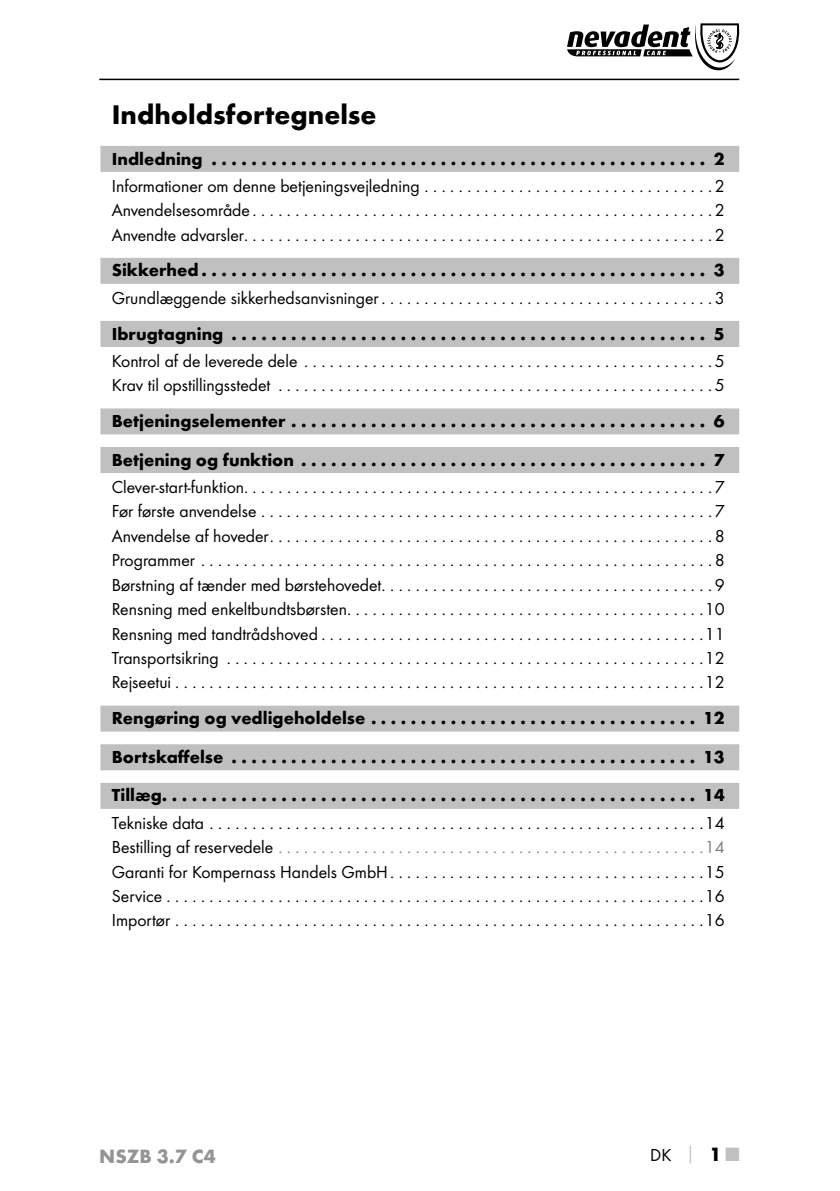
<style>
.page{position:relative;width:840px;height:1191px;background:#fff}
.page>*{position:absolute;margin:0;border:0;box-sizing:border-box;transform-origin:0 0}
.t1{font:700 28px "Futura";color:#000}
.t2{font:700 20px "Futura";color:#949494}
.t3{font:18px/24.4px "Futura Boo";color:#000;text-align:justify}
.t4{font:700 18px/38.6px "Futura";color:#000}
.s1{color:#808080}
.s2{color:#c0c0c0}
.s3{font-family:"Futura";font-weight:700;font-size:20px}
.s4{font-family:"Futura";font-weight:700;font-size:20px;color:#c0c0c0}
</style>
<div class="page">
<hr style="left:99px;top:79px;width:639px;height:1px;background:#000">
<svg style="left:567px;top:23px;width:171px;height:47px"></svg>
<div style="left:100px;top:146px;width:638px;height:26px;background:#c0c0c0"></div>
<div style="left:100px;top:258px;width:638px;height:26px;background:#c0c0c0"></div>
<div style="left:100px;top:321px;width:638px;height:26px;background:#c0c0c0"></div>
<div style="left:100px;top:408px;width:638px;height:26px;background:#c0c0c0"></div>
<div style="left:100px;top:447px;width:638px;height:26px;background:#c0c0c0"></div>
<div style="left:100px;top:705px;width:638px;height:26px;background:#c0c0c0"></div>
<div style="left:100px;top:744px;width:638px;height:26px;background:#c0c0c0"></div>
<div style="left:100px;top:783px;width:638px;height:26px;background:#c0c0c0"></div>
<h1 class="t1" style="left:112px;top:104px;width:266px">Indholdsfortegnelse</h1>
<p class="t4" style="left:112px;top:141px;width:614px">Indledning .................................................. 2</p>
<p class="t3" style="left:112px;top:174px;width:614px">Informationer om denne betjeningsvejledning . . . . . . . . . . . . . . . . . . . . . . . . . . . . . . . . . .2<br>Anvendelsesområde ......................................................2<br>Anvendte advarsler. . . . . . . . . . . . . . . . . . . . . . . . . . . . . . . . . . . . . . . . . . . . . . . . . . . . . . . 2</p>
<p class="t4" style="left:112px;top:253px;width:614px">Sikkerhed ................................................... 3</p>
<p class="t3" style="left:112px;top:286px;width:614px">Grundlæggende sikkerhedsanvisninger .......................................3</p>
<p class="t4" style="left:112px;top:316px;width:614px">Ibrugtagning ................................................ 5</p>
<p class="t3" style="left:112px;top:349px;width:614px">Kontrol af de leverede dele ................................................5<br>Krav til opstillingsstedet ...................................................5</p>
<p class="t4" style="left:112px;top:403px;width:614px">Betjeningselementer .......................................... 6<br>Betjening og funktion ......................................... 7</p>
<p class="t3" style="left:112px;top:475px;width:614px">Clever-start-funktion. . . . . . . . . . . . . . . . . . . . . . . . . . . . . . . . . . . . . . . . . . . . . . . . . . . . . . . 7<br>Før første anvendelse .....................................................7<br>Anvendelse af hoveder ....................................................8<br>Programmer ............................................................8<br>Børstning af tænder med børstehovedet .......................................9<br>Rensning med enkeltbundtsbørsten ..........................................10<br>Rensning med tandtrådshoved .............................................11<br>Transportsikring ........................................................12<br>Rejseetui ..............................................................12</p>
<p class="t4" style="left:112px;top:700px;width:614px;text-align:justify">Rengøring og vedligeholdelse ................................. 12<br>Bortskaffelse ............................................... 13<br>Tillæg. . . . . . . . . . . . . . . . . . . . . . . . . . . . . . . . . . . . . . . . . . . . . . . . . . . . . . 14</p>
<p class="t3" style="left:112px;top:811px;width:614px">Tekniske data ..........................................................14<br>Bestilling af reservedele <span class="s1">..................................................14<br></span>Garanti for Kompernass Handels GmbH .....................................15<br>Service ...............................................................16<br>Importør ..............................................................16</p>
<p class="t2" style="left:99px;top:1148px;width:118px">NSZB 3.7 C4</p>
<p class="t3" style="left:649px;top:1144px;width:90px">DK <span class="s2">│</span> <span class="s3">1</span><span class="s4">■</span></p>
</div>
